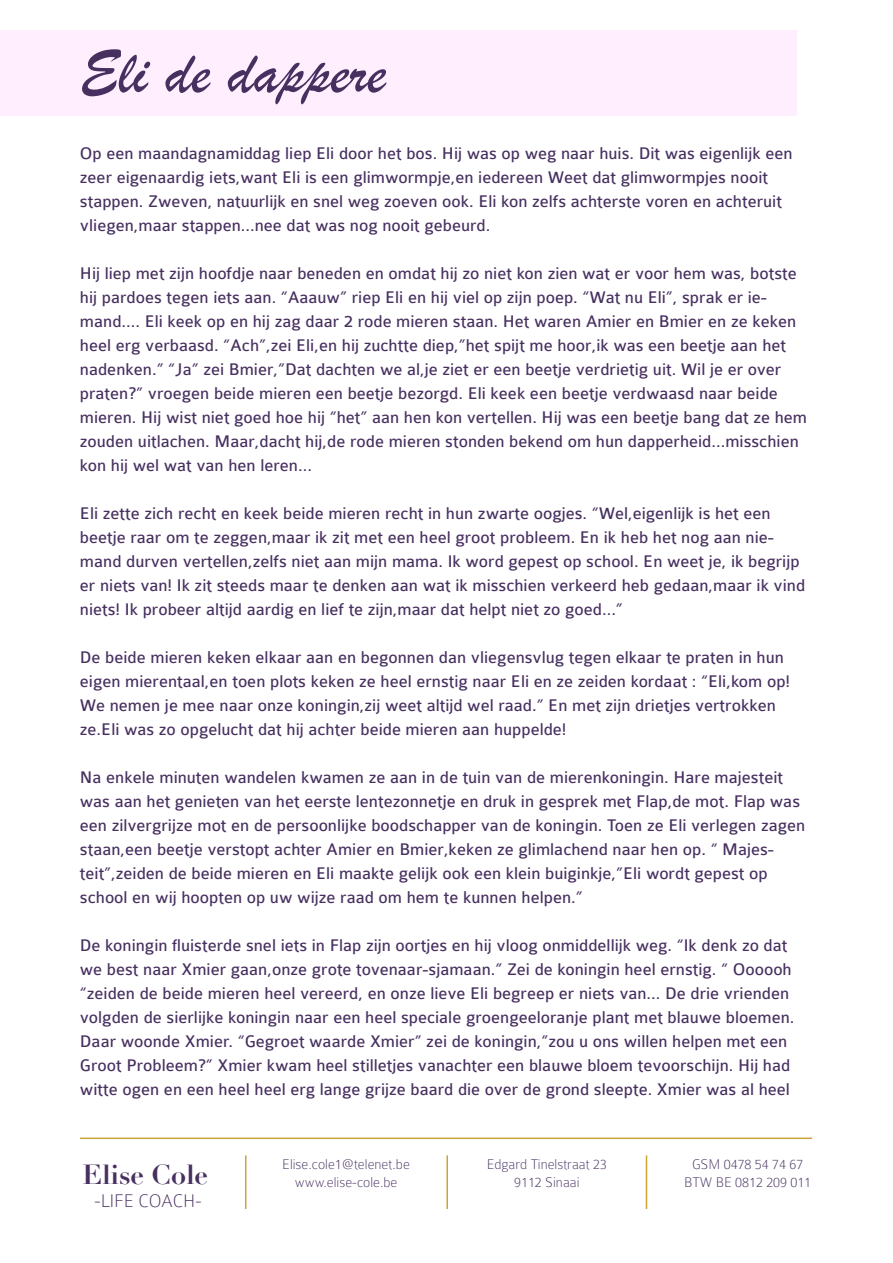
<style>
.page{position:relative;width:893px;height:1263px;background:#fff}
.page>*{position:absolute;margin:0;border:0;box-sizing:border-box;transform-origin:0 0}
.t1{font:63px "Brush Script";color:#473060}
.t2{font:700 27px "Didot";color:#473060}
.t3{font:100 19.5px "Colaborate";color:#473060}
.t4{font:18px/24px "Colaborate";color:#473060}
.t5{font:100 15px "Colaborate";color:#473060}
</style>
<div class="page">
<div style="left:0;top:30px;width:797px;height:86px;background:#ffeefe"></div>
<hr style="left:245px;top:1155px;width:1px;height:54px;background:#cca436">
<hr style="left:446px;top:1155px;width:2px;height:54px;background:#cca436">
<hr style="left:646px;top:1155px;width:1px;height:54px;background:#cca436">
<hr style="left:80px;top:1137px;width:732px;height:2px;background:#cca436">
<p class="t1" style="left:80px;top:31px;width:307px">Eli de dappere</p>
<p class="t4" style="left:80px;top:142px;width:714px">Op een maandagnamiddag liep Eli door het bos. Hij was op weg naar huis. Dit was eigenlijk een zeer eigenaardig iets,want Eli is een glimwormpje,en iedereen Weet dat glimwormpjes nooit stappen. Zweven, natuurlijk en snel weg zoeven ook. Eli kon zelfs achterste voren en achteruit vliegen,maar stappen...nee dat was nog nooit gebeurd.</p>
<p class="t4" style="left:80px;top:262px;width:729px">Hij liep met zijn hoofdje naar beneden en omdat hij zo niet kon zien wat er voor hem was, botste hij pardoes tegen iets aan. “Aaauw” riep Eli en hij viel op zijn poep. “Wat nu Eli”, sprak er ie&shy;mand.... Eli keek op en hij zag daar 2 rode mieren staan. Het waren Amier en Bmier en ze keken heel erg verbaasd. “Ach”,zei Eli,en hij zuchtte diep,”het spijt me hoor,ik was een beetje aan het nadenken.” “Ja” zei Bmier,”Dat dachten we al,je ziet er een beetje verdrietig uit. Wil je er over praten?” vroegen beide mieren een beetje bezorgd. Eli keek een beetje verdwaasd naar beide mieren. Hij wist niet goed hoe hij “het” aan hen kon vertellen. Hij was een beetje bang dat ze hem zouden uitlachen. Maar,dacht hij,de rode mieren stonden bekend om hun dapperheid...misschien kon hij wel wat van hen leren...</p>
<p class="t4" style="left:80px;top:502px;width:727px">Eli zette zich recht en keek beide mieren recht in hun zwarte oogjes. “Wel,eigenlijk is het een beetje raar om te zeggen,maar ik zit met een heel groot probleem. En ik heb het nog aan nie&shy;mand durven vertellen,zelfs niet aan mijn mama. Ik word gepest op school. En weet je, ik begrijp er niets van! Ik zit steeds maar te denken aan wat ik misschien verkeerd heb gedaan,maar ik vind niets! Ik probeer altijd aardig en lief te zijn,maar dat helpt niet zo goed...”</p>
<p class="t4" style="left:80px;top:646px;width:712px">De beide mieren keken elkaar aan en begonnen dan vliegensvlug tegen elkaar te praten in hun eigen mierentaal,en toen plots keken ze heel ernstig naar Eli en ze zeiden kordaat : “Eli,kom op!<br>We nemen je mee naar onze koningin,zij weet altijd wel raad.” En met zijn drietjes vertrokken ze.Eli was zo opgelucht dat hij achter beide mieren aan huppelde!</p>
<p class="t4" style="left:80px;top:766px;width:727px">Na enkele minuten wandelen kwamen ze aan in de tuin van de mierenkoningin. Hare majesteit was aan het genieten van het eerste lentezonnetje en druk in gesprek met Flap,de mot. Flap was een zilvergrijze mot en de persoonlijke boodschapper van de koningin. Toen ze Eli verlegen zagen staan,een beetje verstopt achter Amier en Bmier,keken ze glimlachend naar hen op. “ Majes&shy;teit”,zeiden de beide mieren en Eli maakte gelijk ook een klein buiginkje,”Eli wordt gepest op school en wij hoopten op uw wijze raad om hem te kunnen helpen.”</p>
<p class="t4" style="left:80px;top:934px;width:716px">De koningin fluisterde snel iets in Flap zijn oortjes en hij vloog onmiddellijk weg. “Ik denk zo dat we best naar Xmier gaan,onze grote tovenaar-sjamaan.” Zei de koningin heel ernstig. “ Oooooh “zeiden de beide mieren heel vereerd, en onze lieve Eli begreep er niets van... De drie vrienden volgden de sierlijke koningin naar een heel speciale groengeeloranje plant met blauwe bloemen.<br>Daar woonde Xmier. “Gegroet waarde Xmier” zei de koningin,”zou u ons willen helpen met een Groot Probleem?” Xmier kwam heel stilletjes vanachter een blauwe bloem tevoorschijn. Hij had witte ogen en een heel heel erg lange grijze baard die over de grond sleepte. Xmier was al heel</p>
<p class="t2" style="left:83px;top:1157px;width:127px">Elise Cole</p>
<p class="t3" style="left:95px;top:1191px;width:108px">-LIFE COACH-</p>
<p class="t5" style="left:282px;top:1156px;width:129px">Elise.cole1@telenet.be</p>
<p class="t5" style="left:295px;top:1174px;width:104px">www.elise-cole.be</p>
<p class="t5" style="left:487px;top:1156px;width:122px">Edgard Tinelstraat 23</p>
<p class="t5" style="left:514px;top:1174px;width:67px">9112 Sinaai</p>
<p class="t5" style="left:692px;top:1156px;width:113px">GSM 0478 54 74 67</p>
<p class="t5" style="left:684px;top:1174px;width:129px">BTW BE 0812 209 011</p>
</div>
